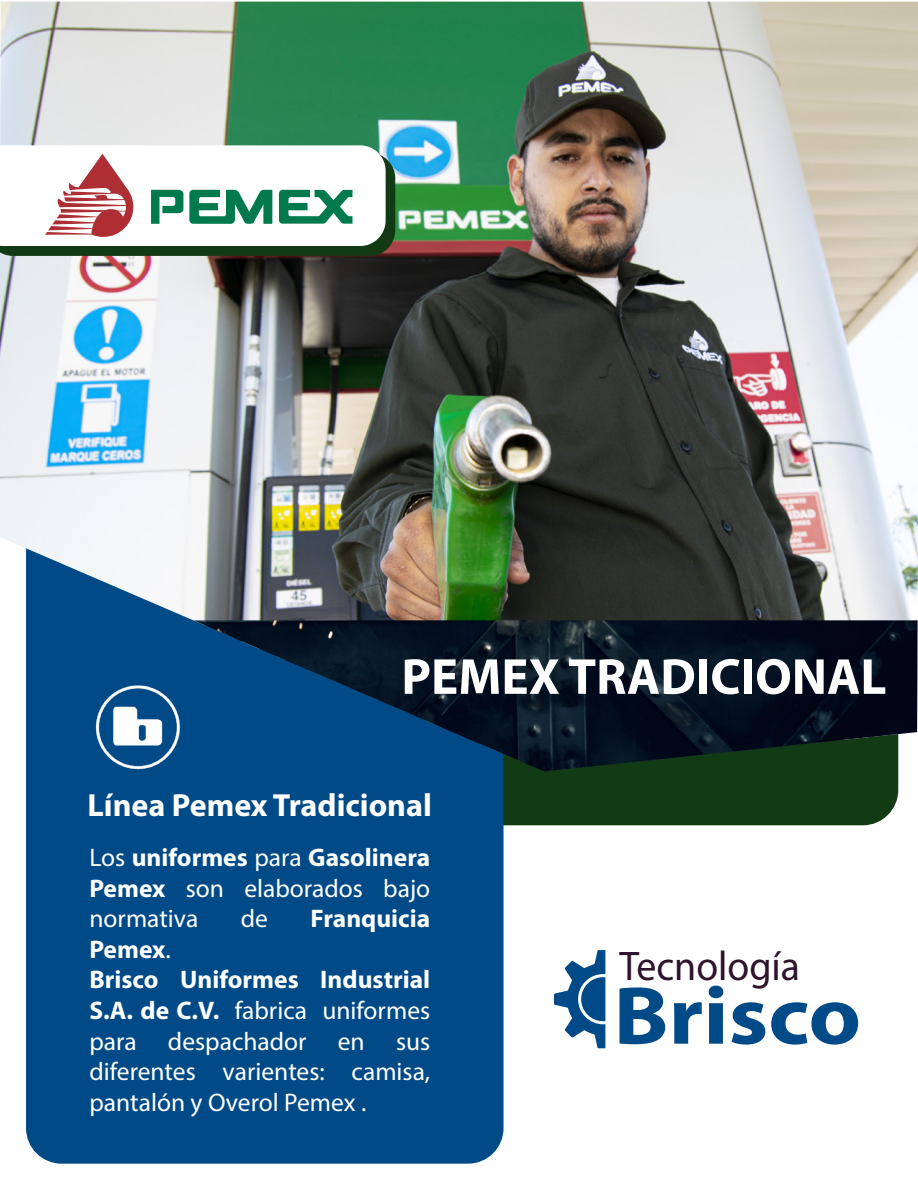
<style>
.page{position:relative;width:918px;height:1188px;background:#fff}
.page>*{position:absolute;margin:0;border:0;box-sizing:border-box;transform-origin:0 0}
.t1{font:700 82.8px "Myriad Pro";color:#004a87;scale:1.1 1}
.t2{font:700 51px "Myriad Pro";color:#fff}
.t3{font:41.55px "Myriad Pro";color:#2d132c;scale:.96 1}
.t4{font:700 32.1px "Myriad Pro";color:#fff}
.t5{font:25.5px/30.6px "Myriad Pro";color:#fff;text-align:justify}
.t6{font:700 25.5px "Myriad Pro";color:#fff}
.s1{font-weight:700}
</style>
<div class="page">
<div style="left:469px;top:230px;width:429px;height:595px;background:#123a15;border-radius:35px"></div>
<div style="left:26px;top:502px;width:478px;height:662px;background:#004a87;border-radius:35px"></div>
<img style="left:0;top:2px;width:918px;height:769px">
<img style="left:193px;top:620px;width:725px;height:151px">
<svg style="left:0;top:145px;width:395px;height:111px"></svg>
<svg style="left:554px;top:950px;width:51px;height:98px"></svg>
<img style="left:89px;top:683px;width:96px;height:87px">
<h2 class="t2" style="left:401px;top:643px;width:487px">PEMEX TRADICIONAL</h2>
<p class="t4" style="left:88px;top:785px;width:346px">Línea Pemex Tradicional</p>
<p class="t5" style="left:89px;top:842px;width:342px">Los <span class="s1">uniformes</span> para <span class="s1">Gasolinera Pemex</span> son elaborados bajo normativa</p>
<p class="t5" style="left:241px;top:903px;width:29px">de</p>
<p class="t6" style="left:311px;top:902px;width:121px">Franquicia</p>
<p class="t5" style="left:89px;top:934px;width:342px;text-align:left"><span class="s1">Pemex</span>.<br><span class="s1">Brisco Uniformes Industrial<br>S.A. de C.V.</span> fabrica uniformes para despachador en sus diferentes varientes: camisa, pantalón y Overol Pemex .</p>
<h3 class="t3" style="left:620px;top:940px;width:189px">Tecnología</h3>
<h1 class="t1" style="left:613px;top:962px;width:227px">Brisco</h1>
</div>
